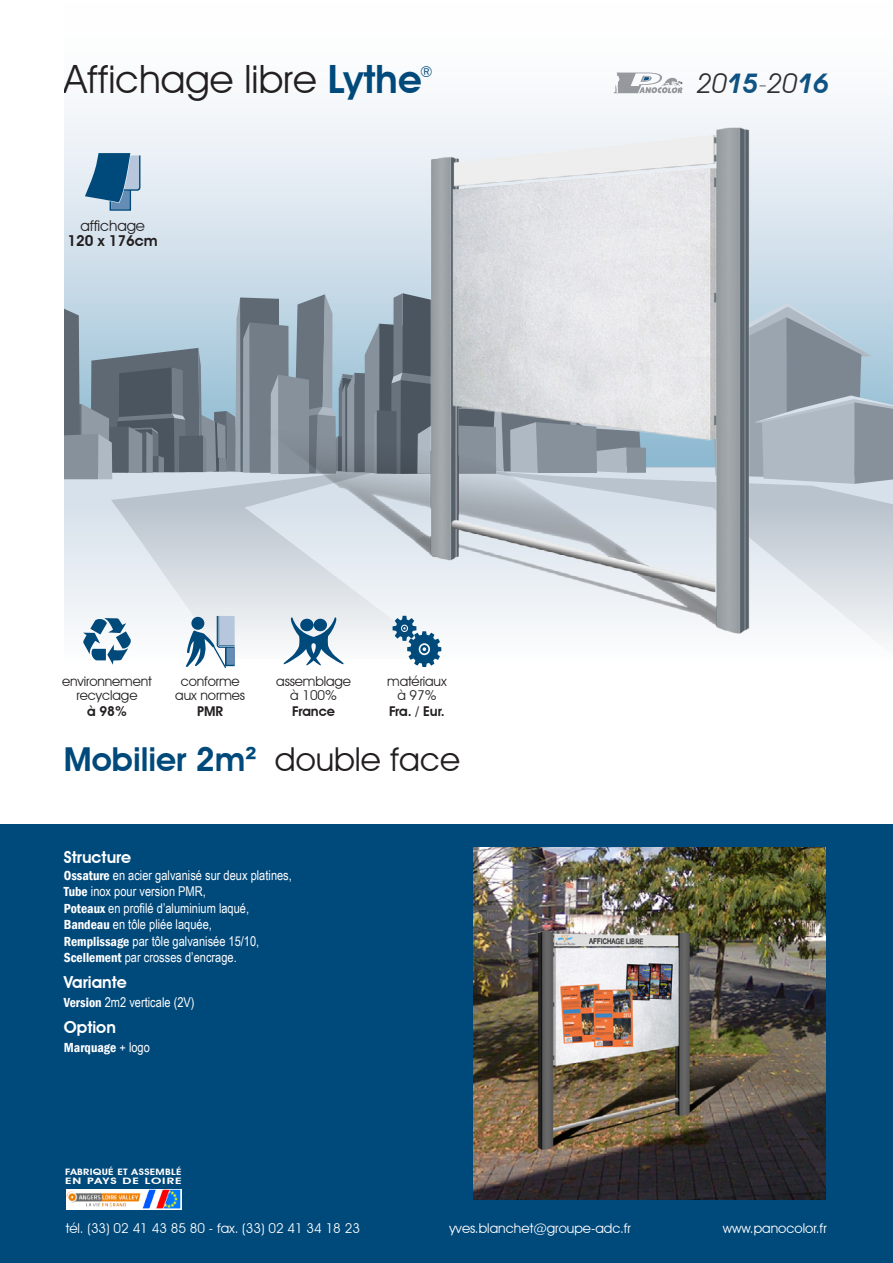
<style>
.page{position:relative;width:893px;height:1263px;background:#fff}
.page>*{position:absolute;margin:0;border:0;box-sizing:border-box;transform-origin:0 0}
.Rubrique{font:39px "Avant Garde IT Cby BT";color:#231f20}
.Rubrique-2{font:600 33px "Avant Garde IT Cby BT";color:#00497b}
.Rubrique-3{font:italic 27px "Avant Garde IT Cby BT";color:#231f20}
.t1{font:600 16.5px "Avant Garde IT Cby BT";color:#fff}
.Rubrique-4{font:15px "Avant Garde IT Cby BT";letter-spacing:-.01em;color:#231f20}
.Rubrique-5{font:600 15px "Avant Garde IT Cby BT";letter-spacing:-.005em;color:#231f20}
.Rubrique-6{font:15px "Avant Garde IT Cby BT";color:#00497b}
.Rubrique-7{font:13.5px "Arial Narrow";color:#fff}
.t2{font:13.5px "Avant Garde IT Cby BT";color:#fff}
.Rubrique-8{font:13.5px "Avant Garde IT Cby BT";letter-spacing:-.01em;color:#231f20}
.Rubrique-9{font:600 13.5px "Avant Garde IT Cby BT";letter-spacing:-.005em;color:#231f20}
.t3{font:600 condensed 13.5px "Franklin Gothic";color:#fff}
.Rubrique-10{font:600 8.85px "Avant Garde IT Cby BT";letter-spacing:.03em;color:#fff;scale:1.22 1}
.Rubrique-11{font:600 8.85px "Avant Garde IT Cby BT";letter-spacing:.08em;color:#fff;scale:1.47 1}
.s1{font-weight:600;color:#00497b}
.s2{font-family:"Arial";font-weight:700}
.s3{font-weight:400;color:#231f20}
.s4{font-family:"Franklin Gothic";font-weight:600;font-stretch:condensed}
.s5{font-family:"Arial Narrow";font-weight:400;font-stretch:normal}
.s6{font-style:normal;color:#939598}
</style>
<div class="page">
<div style="left:0;top:825px;width:893px;height:438px;background:#00497b"></div>
<svg style="left:64px;top:72px;width:829px;height:214px"></svg>
<svg style="left:64px;top:286px;width:829px;height:199px"></svg>
<svg style="left:64px;top:485px;width:829px;height:159px"></svg>
<img style="left:119px;top:102px;width:676px;height:564px">
<img style="left:474px;top:847px;width:352px;height:352px">
<svg style="left:85px;top:153px;width:56px;height:58px"></svg>
<svg style="left:83px;top:618px;width:48px;height:47px"></svg>
<svg style="left:186px;top:616px;width:49px;height:52px"></svg>
<svg style="left:283px;top:617px;width:61px;height:48px"></svg>
<svg style="left:393px;top:616px;width:48px;height:51px"></svg>
<img style="left:66px;top:1189px;width:115px;height:21px">
<p class="Rubrique" style="left:64px;top:56px;width:359px">Affichage libre <span class="s1">Lythe</span></p>
<p class="Rubrique-6" style="left:420px;top:62px;width:14px">®</p>
<p class="Rubrique-4" style="left:80px;top:217px;width:66px">affichage</p>
<p class="Rubrique-5" style="left:68px;top:232px;width:92px">120 x 176cm</p>
<p class="Rubrique-8" style="left:62px;top:673px;width:91px">environnement</p>
<p class="Rubrique-8" style="left:76px;top:687px;width:63px">recyclage</p>
<p class="Rubrique-9" style="left:87px;top:703px;width:41px">à 98%</p>
<p class="Rubrique-8" style="left:181px;top:673px;width:60px">conforme</p>
<p class="Rubrique-8" style="left:175px;top:687px;width:71px">aux normes</p>
<p class="Rubrique-9" style="left:197px;top:703px;width:27px">PMR</p>
<p class="Rubrique-8" style="left:276px;top:673px;width:76px">assemblage</p>
<p class="Rubrique-8" style="left:290px;top:687px;width:48px">à 100%</p>
<p class="Rubrique-9" style="left:292px;top:703px;width:44px">France</p>
<p class="Rubrique-8" style="left:387px;top:673px;width:61px">matériaux</p>
<p class="Rubrique-8" style="left:397px;top:687px;width:41px">à 97%</p>
<p class="Rubrique-9" style="left:389px;top:703px;width:57px">Fra. / Eur.</p>
<p class="Rubrique-2" style="left:64px;top:739px;width:398px">Mobilier 2m<span class="s2">²</span> <span class="s3">double face</span></p>
<p class="t1" style="left:64px;top:847px;width:69px">Structure</p>
<p class="Rubrique-7" style="left:64px;top:865px;width:230px"><span class="s4">Ossature</span> en acier galvanisé sur deux platines,</p>
<p class="Rubrique-7" style="left:64px;top:881px;width:144px"><span class="s4">Tube</span> inox pour version PMR,</p>
<p class="Rubrique-7" style="left:64px;top:898px;width:187px"><span class="s4">Poteaux</span> en profilé d’aluminium laqué,</p>
<p class="Rubrique-7" style="left:64px;top:914px;width:150px"><span class="s4">Bandeau</span> en tôle pliée laquée,</p>
<p class="Rubrique-7" style="left:64px;top:931px;width:197px"><span class="s4">Remplissage</span> par tôle galvanisée 15/10,</p>
<p class="Rubrique-7" style="left:64px;top:947px;width:175px"><span class="s4">Scellement</span> par crosses d’encrage.</p>
<p class="t1" style="left:64px;top:972px;width:65px">Variante</p>
<p class="Rubrique-7" style="left:64px;top:992px;width:132px"><span class="s4">Version</span> 2m2 verticale (2V)</p>
<p class="t1" style="left:64px;top:1017px;width:54px">Option</p>
<p class="t3" style="left:64px;top:1038px;width:88px">Marquage <span class="s5">+ logo</span></p>
<p class="Rubrique-10" style="left:65px;top:1167px;width:97px">FABRIQUÉ ET ASSEMBLÉ</p>
<p class="Rubrique-11" style="left:65px;top:1175px;width:81px">EN PAYS DE LOIRE</p>
<p class="Rubrique-3" style="left:697px;top:67px;width:134px">20<span class="s1">15</span><span class="s6">-</span>20<span class="s1">16</span></p>
<p class="t2" style="left:66px;top:1220px;width:296px">tél. (33) 02 41 43 85 80 - fax. (33) 02 41 34 18 23</p>
<p class="t2" style="left:449px;top:1220px;width:183px">yves.blanchet@groupe-adc.fr</p>
<p class="t2" style="left:723px;top:1220px;width:105px">www.panocolor.fr</p>
</div>
